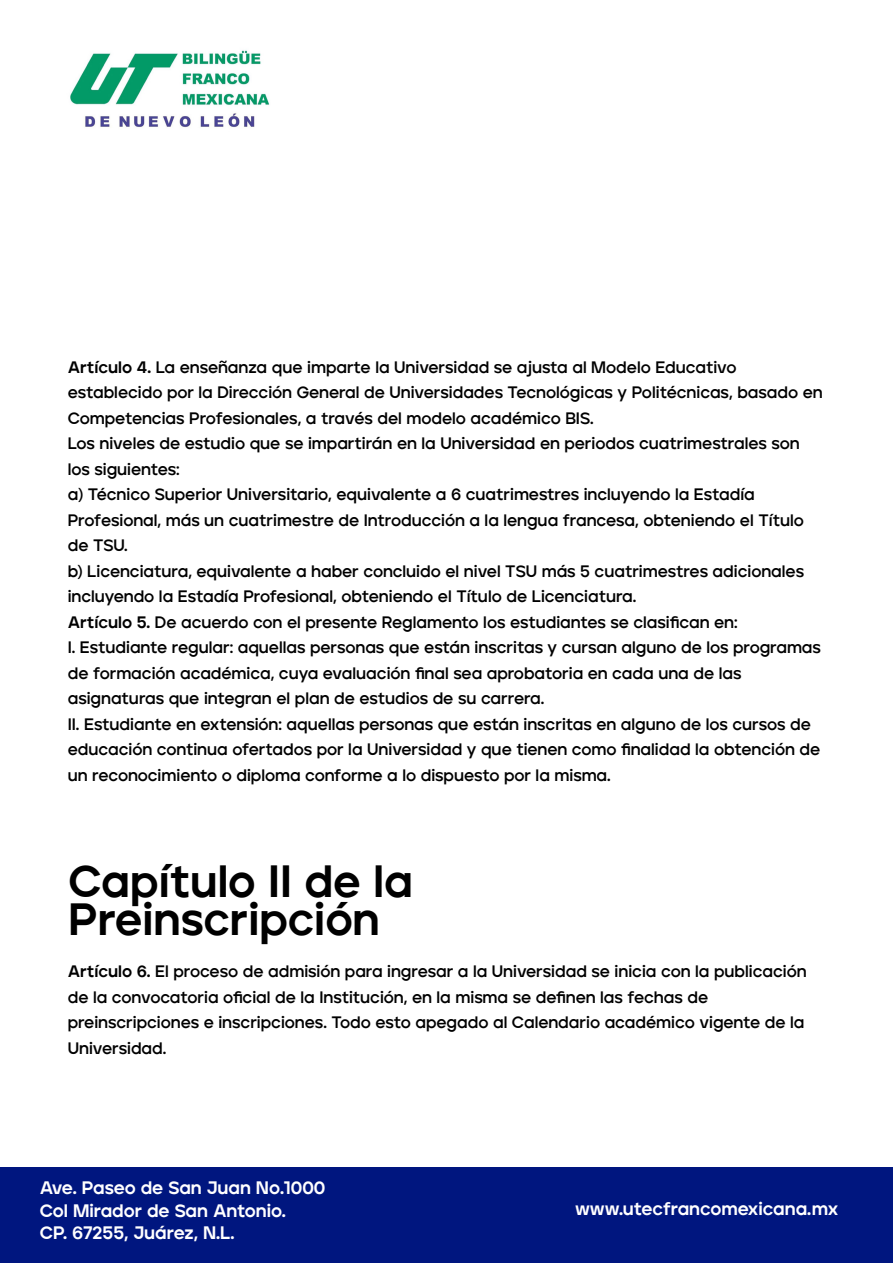
<style>
.page{position:relative;width:893px;height:1263px;background:#fff}
.page>*{position:absolute;margin:0;border:0;box-sizing:border-box;transform-origin:0 0}
.t1{font:800 45px/37.5px "Jeko";color:#000}
.t2{font:800 18px/22.5px "Jeko";color:#fff}
.t3{font:700 16.5px/25.5px "Jeko";color:#000}
.s1{font-weight:800}
</style>
<div class="page">
<img style="left:70px;top:50px;width:200px;height:78px">
<div style="left:0;top:1167px;width:893px;height:96px;background:#00167f"></div>
<p class="t3" style="left:68px;top:354px;width:756px"><span class="s1">Artículo 4.</span> La enseñanza que imparte la Universidad se ajusta al Modelo Educativo establecido por la Dirección General de Universidades Tecnológicas y Politécnicas, basado en Competencias Profesionales, a través del modelo académico BIS.<br>Los niveles de estudio que se impartirán en la Universidad en periodos cuatrimestrales son los siguientes:<br>a) Técnico Superior Universitario, equivalente a 6 cuatrimestres incluyendo la Estadía Profesional, más un cuatrimestre de Introducción a la lengua francesa, obteniendo el Título de TSU.<br>b) Licenciatura, equivalente a haber concluido el nivel TSU más 5 cuatrimestres adicionales incluyendo la Estadía Profesional, obteniendo el Título de Licenciatura.<br><span class="s1">Artículo 5.</span> De acuerdo con el presente Reglamento los estudiantes se clasifican en:<br>I. Estudiante regular: aquellas personas que están inscritas y cursan alguno de los programas de formación académica, cuya evaluación final sea aprobatoria en cada una de las asignaturas que integran el plan de estudios de su carrera.<br>II. Estudiante en extensión: aquellas personas que están inscritas en alguno de los cursos de educación continua ofertados por la Universidad y que tienen como finalidad la obtención de un reconocimiento o diploma conforme a lo dispuesto por la misma.</p>
<h1 class="t1" style="left:68px;top:862px;width:346px">Capítulo II de la<br>Preinscripción</h1>
<p class="t3" style="left:68px;top:958px;width:740px"><span class="s1">Artículo 6.</span> El proceso de admisión para ingresar a la Universidad se inicia con la publicación de la convocatoria oficial de la Institución, en la misma se definen las fechas de preinscripciones e inscripciones. Todo esto apegado al Calendario académico vigente de la Universidad.</p>
<p class="t2" style="left:40px;top:1177px;width:287px">Ave. Paseo de San Juan No.1000<br>Col Mirador de San Antonio.<br>CP. 67255, Juárez, N.L.</p>
<p class="t2" style="left:575px;top:1197px;width:265px">www.utecfrancomexicana.mx</p>
</div>
